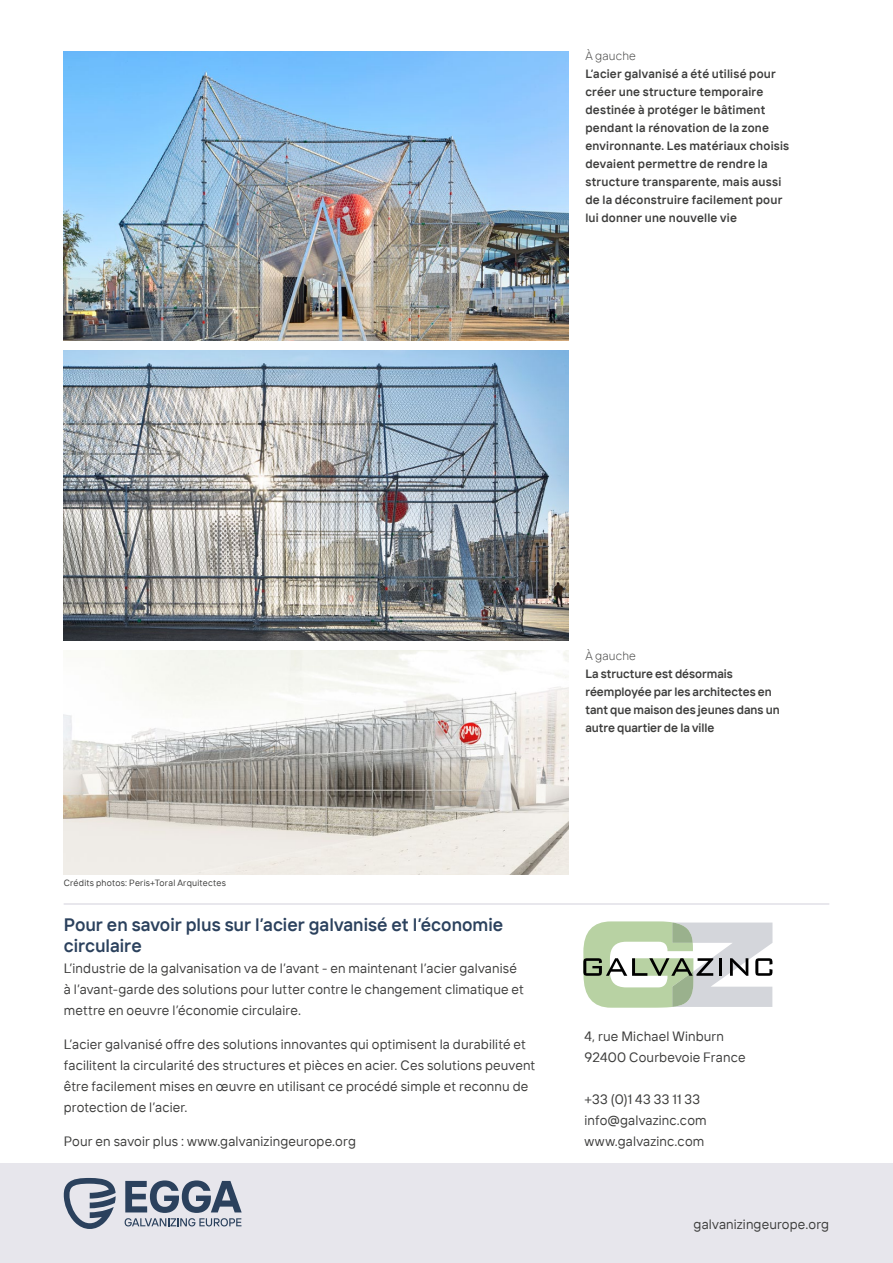
<style>
.page{position:relative;width:893px;height:1263px;background:#fff}
.page>*{position:absolute;margin:0;border:0;box-sizing:border-box;transform-origin:0 0}
.t1{font:600 18px/21px "TT Interphases";color:#2b415d}
.t2{font:13.5px/21px "TT Interphases";letter-spacing:.01em;color:#3c3c3b}
.t3{font:600 12px/18px "TT Interphases";letter-spacing:.015em;color:#3c3c3b}
.t4{font:600 12px/18px "TT Interphases";letter-spacing:-.005em;color:#3c3c3b}
.t5{font:300 12px "TT Interphases";letter-spacing:.02em;color:#3c3c3b}
.t6{font:9px "TT Interphases";letter-spacing:.025em;color:#3c3c3b}
</style>
<div class="page">
<img style="left:64px;top:51px;width:504px;height:289px">
<img style="left:64px;top:351px;width:504px;height:289px">
<img style="left:64px;top:651px;width:504px;height:223px">
<svg style="left:583px;top:921px;width:189px;height:87px"></svg>
<div style="left:0;top:1163px;width:893px;height:100px;background:#e7e6ec"></div>
<svg style="left:64px;top:1178px;width:52px;height:51px"></svg>
<svg style="left:125px;top:1180px;width:117px;height:46px"></svg>
<hr style="left:64px;top:903px;width:765px;height:2px;background:#e7e6ec">
<p class="t5" style="left:585px;top:48px;width:52px">À gauche</p>
<p class="t3" style="left:585px;top:65px;width:205px">L’acier galvanisé a été utilisé pour créer une structure temporaire destinée à protéger le bâtiment pendant la rénovation de la zone environnante. Les matériaux choisis devaient permettre de rendre la structure transparente, mais aussi de la déconstruire facilement pour lui donner une nouvelle vie</p>
<p class="t5" style="left:585px;top:648px;width:52px">À gauche</p>
<p class="t4" style="left:585px;top:664px;width:196px">La structure est désormais réemployée par les architectes en tant que maison des jeunes dans un autre quartier de la ville</p>
<p class="t6" style="left:64px;top:877px;width:164px">Crédits photos: Peris+Toral Arquitectes</p>
<h1 class="t1" style="left:64px;top:914px;width:441px">Pour en savoir plus sur l’acier galvanisé et l’économie circulaire</h1>
<p class="t2" style="left:64px;top:957px;width:462px">L’industrie de la galvanisation va de l’avant - en maintenant l’acier galvanisé à l’avant-garde des solutions pour lutter contre le changement climatique et mettre en oeuvre l’économie circulaire.</p>
<p class="t2" style="left:64px;top:1033px;width:473px">L’acier galvanisé offre des solutions innovantes qui optimisent la durabilité et facilitent la circularité des structures et pièces en acier. Ces solutions peuvent être facilement mises en œuvre en utilisant ce procédé simple et reconnu de protection de l’acier.</p>
<p class="t2" style="left:64px;top:1130px;width:294px">Pour en savoir plus : www.galvanizingeurope.org</p>
<p class="t2" style="left:585px;top:1025px;width:163px">4, rue Michael Winburn<br>92400 Courbevoie France</p>
<p class="t2" style="left:585px;top:1088px;width:124px">+33 (0)1 43 33 11 33 info@galvazinc.com www.galvazinc.com</p>
<p class="t2" style="left:694px;top:1213px;width:137px">galvanizingeurope.org</p>
</div>
